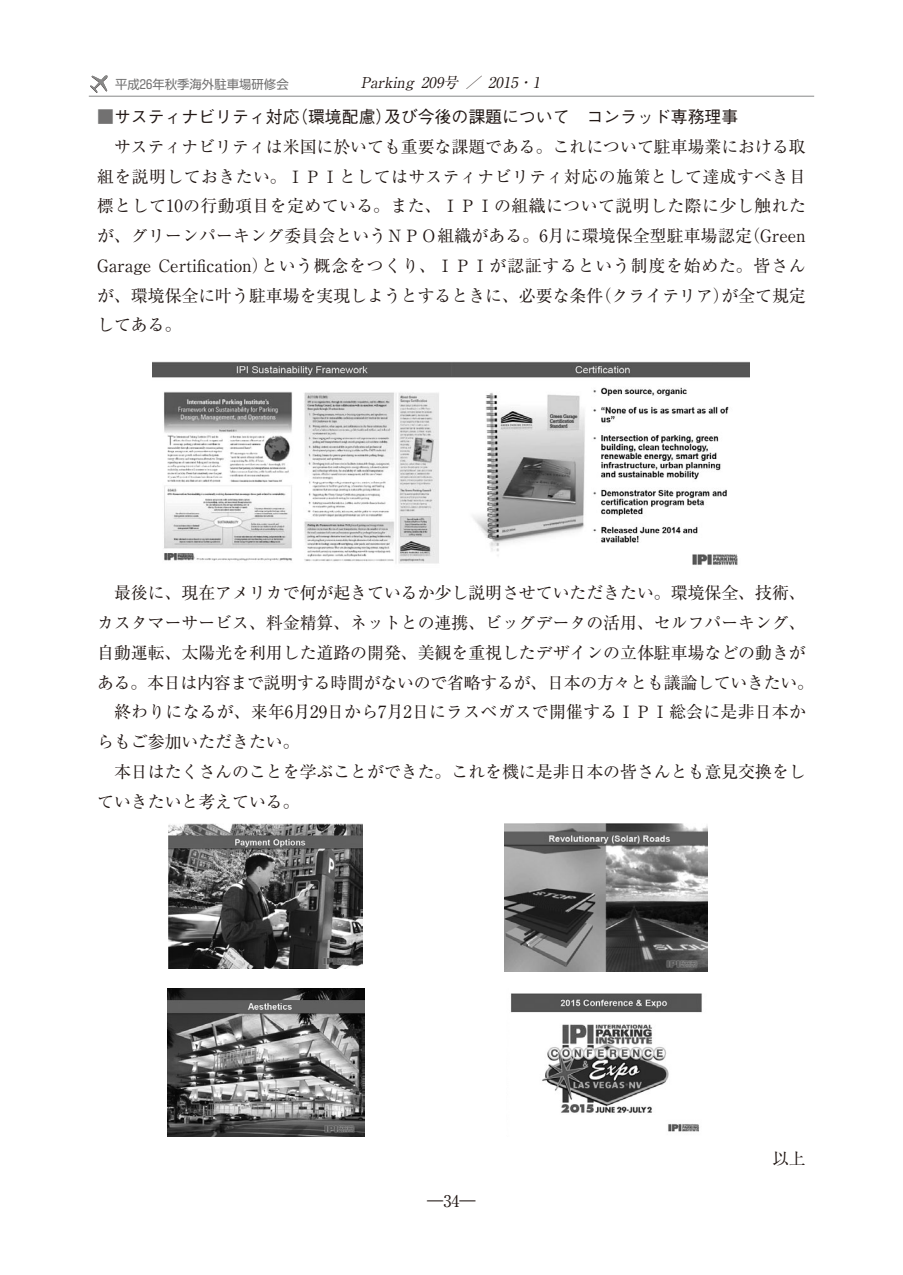
<style>
.page{position:relative;width:903px;height:1275px;background:#fff}
.page>*{position:absolute;margin:0;border:0;box-sizing:border-box;transform-origin:0 0}
.t1{font:16.8px/29.8px "Ryumin Pro";color:#221815;text-align:justify}
.t2{font:500 16.8px "Gothic BBB Pro";color:#221815}
.t3{font:16.1px "Ryumin Pro";color:#221815}
.t4{font:italic 14.88px "Ryumin Pro";color:#221815}
.t5{font:12.42px "Shin Go Pro";color:#727171}
.s1{color:#727171}
</style>
<div class="page">
<img style="left:152px;top:361px;width:598px;height:204px">
<img style="left:169px;top:823px;width:193px;height:145px">
<img style="left:504px;top:823px;width:203px;height:148px">
<img style="left:510px;top:993px;width:192px;height:139px">
<img style="left:167px;top:988px;width:197px;height:148px">
<hr style="left:89px;top:96px;width:725px;height:1px;background:#9fa0a0">
<svg style="left:90px;top:75px;width:18px;height:18px"></svg>
<p class="t5" style="left:115px;top:74px;width:175px">平成26年秋季海外駐車場研修会</p>
<p class="t4" style="left:361px;top:70px;width:185px">Parking 209号 ／ 2015・1</p>
<p class="t2" style="left:97px;top:103px;width:642px"><span class="s1">■</span>サスティナビリティ対応（環境配慮）及び今後の課題について　コンラッド専務理事</p>
<p class="t1" style="left:97px;top:130px;width:710px;text-indent:17px">サスティナビリティは米国に於いても重要な課題である。これについて駐車場業における取組を説明しておきたい。ＩＰＩとしてはサスティナビリティ対応の施策として達成すべき目標として10の行動項目を定めている。また、ＩＰＩの組織について説明した際に少し触れたが、グリーンパーキング委員会というＮＰＯ組織がある。6月に環境保全型駐車場認定（Green Garage Certification）という概念をつくり、ＩＰＩが認証するという制度を始めた。皆さんが、環境保全に叶う駐車場を実現しようとするときに、必要な条件（クライテリア）が全て規定してある。</p>
<p class="t1" style="left:114px;top:577px;width:693px">最後に、現在アメリカで何が起きているか少し説明させていただきたい。環境保全、技術、</p>
<p class="t1" style="left:97px;top:607px;width:710px">カスタマーサービス、料金精算、ネットとの連携、ビッグデータの活用、セルフパーキング、</p>
<p class="t1" style="left:97px;top:636px;width:710px">自動運転、太陽光を利用した道路の開発、美観を重視したデザインの立体駐車場などの動きが</p>
<p class="t1" style="left:97px;top:666px;width:718px">ある。本日は内容まで説明する時間がないので省略するが、日本の方々とも議論していきたい。</p>
<p class="t1" style="left:114px;top:696px;width:693px">終わりになるが、来年6月29日から7月2日にラスベガスで開催するＩＰＩ総会に是非日本か</p>
<p class="t1" style="left:97px;top:726px;width:204px">らもご参加いただきたい。</p>
<p class="t1" style="left:114px;top:756px;width:693px">本日はたくさんのことを学ぶことができた。これを機に是非日本の皆さんとも意見交換をし</p>
<p class="t1" style="left:97px;top:785px;width:238px">ていきたいと考えている。　　</p>
<p class="t3" style="left:427px;top:1188px;width:50px">―34―</p>
<p class="t1" style="left:772px;top:1142px;width:35px">以上</p>
</div>
